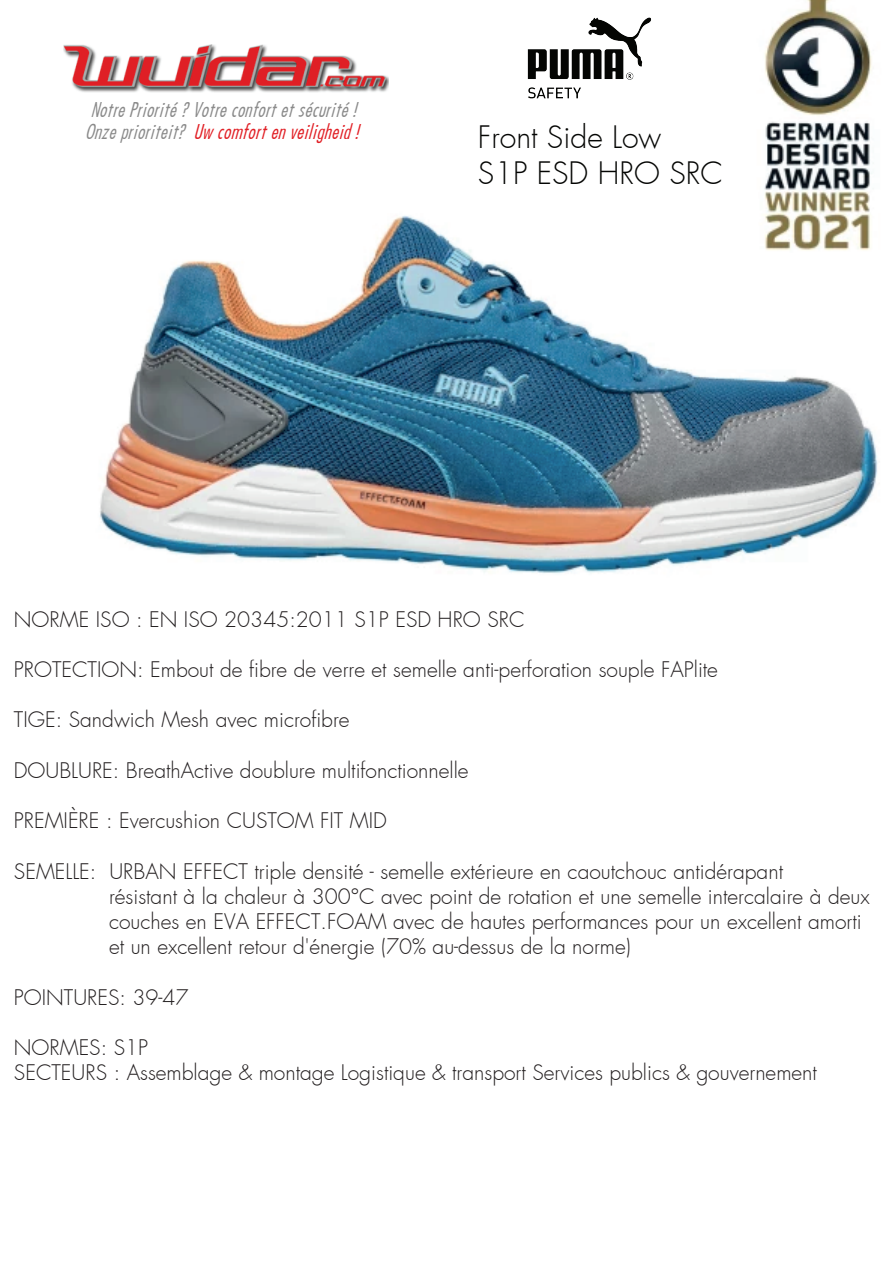
<style>
.page{position:relative;width:893px;height:1263px;background:#fff}
.page>*{position:absolute;margin:0;border:0;box-sizing:border-box;transform-origin:0 0}
.t1{font:300 30.3px/36.3px "Futura";color:#040503}
.t2{font:300 21px/25.2px "Futura";color:#231f20}
.t3{font:italic 500 18.75px/22.5px "Futura Cond";color:#8a8a8a;text-align:center}
.s1{color:#e11f25}
</style>
<div class="page">
<img style="left:100px;top:0;width:778px;height:574px">
<img style="left:63px;top:45px;width:325px;height:48px">
<div style="left:46px;top:93px;width:377px;height:23px;background:#fff"></div>
<img style="left:517px;top:8px;width:145px;height:108px">
<p class="t3" style="left:85px;top:98px;width:282px">NotrePriorité?Votreconfortetsécurité!<br>Onzeprioriteit? <span class="s1">Uwcomfortenveiligheid!</span></p>
<h1 class="t1" style="left:478px;top:119px;width:246px">Front Side Low<br>S1P ESD HRO SRC</h1>
<p class="t2" style="left:14px;top:607px;width:512px">NORME ISO : EN ISO 20345:2011 S1P ESD HRO SRC</p>
<p class="t2" style="left:14px;top:657px;width:706px">PROTECTION: Embout de fibre de verre et semelle anti-perforation souple FAPlite</p>
<p class="t2" style="left:14px;top:707px;width:337px">TIGE: Sandwich Mesh avec microfibre</p>
<p class="t2" style="left:14px;top:758px;width:456px">DOUBLURE: BreathActive doublure multifonctionnelle</p>
<p class="t2" style="left:14px;top:808px;width:374px">PREMIÈRE : Evercushion CUSTOM FIT MID</p>
<p class="t2" style="left:109px;top:859px;width:762px;text-indent:-95px">SEMELLE: URBAN EFFECT triple densité - semelle extérieure en caoutchouc antidérapant<br>résistant à la chaleur à 300°C avec point de rotation et une semelle intercalaire à deux couches en EVA EFFECT.FOAM avec de hautes performances pour un excellent amorti et un excellent retour d'énergie (70% au-dessus de la norme)</p>
<p class="t2" style="left:14px;top:985px;width:176px">POINTURES: 39-47</p>
<p class="t2" style="left:14px;top:1035px;width:804px">NORMES: S1P<br>SECTEURS : Assemblage &amp; montage Logistique &amp; transport Services publics &amp; gouvernement</p>
</div>
